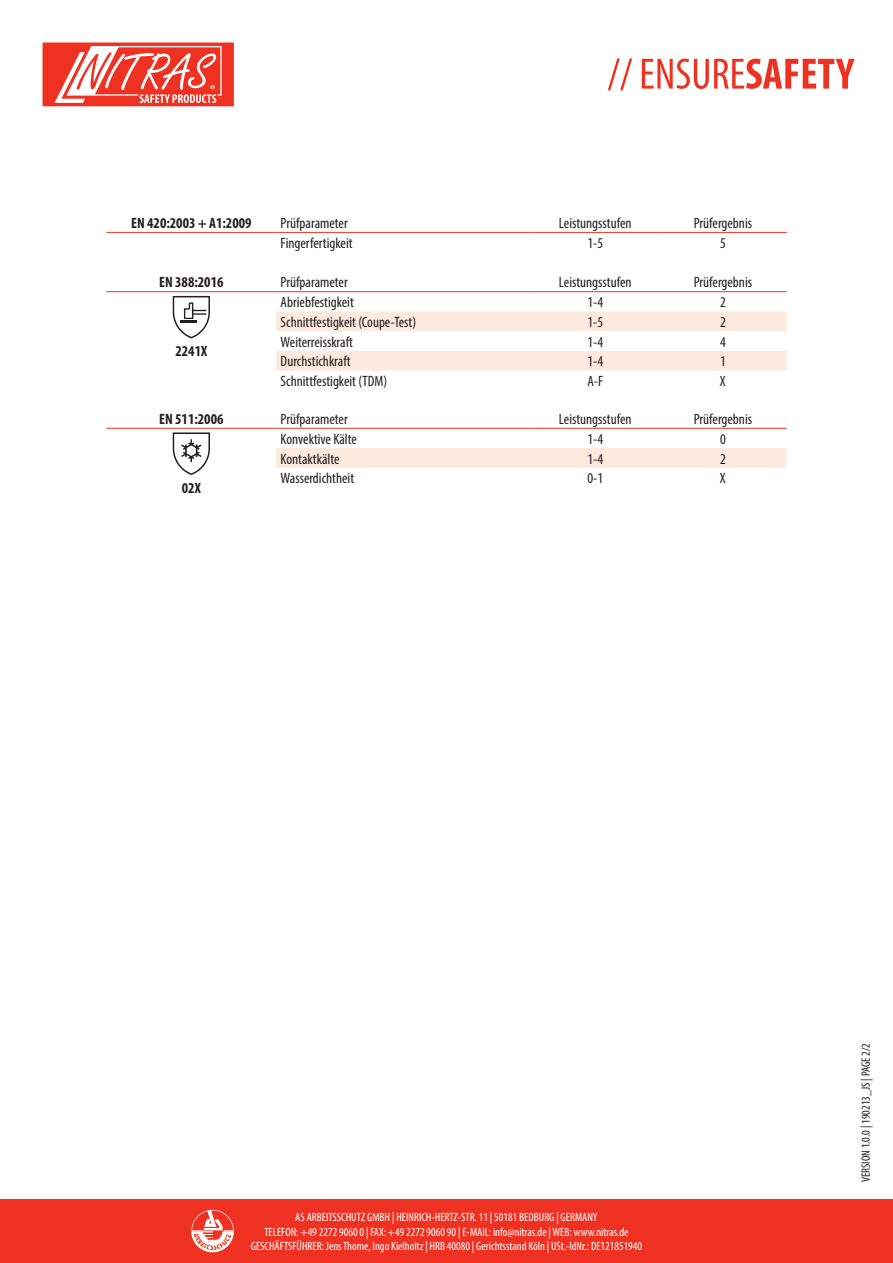
<style>
.page{position:relative;width:893px;height:1263px;background:#fff}
.page>*{position:absolute;margin:0;border:0;box-sizing:border-box;transform-origin:0 0}
.t1{font:condensed 15px "Myriad Pro";color:#231f20}
.t2{font:700 condensed 15px "Myriad Pro";color:#231f20}
.t3{font:condensed 12px/14.4px "Myriad Pro";color:#fff;text-align:center}
.t4{font:condensed 12px "Myriad Pro";color:#231f20}
</style>
<div class="page">
<div style="left:0;top:1199px;width:893px;height:64px;background:#ef3122"></div>
<svg style="left:608px;top:58px;width:247px;height:32px"></svg>
<svg style="left:191px;top:1210px;width:43px;height:42px"></svg>
<svg style="left:43px;top:43px;width:191px;height:63px"></svg>
<hr style="left:106px;top:232px;width:170px;height:1px;background:#ef3122">
<hr style="left:276px;top:232px;width:255px;height:1px;background:#ef3122">
<hr style="left:531px;top:232px;width:128px;height:1px;background:#ef3122">
<hr style="left:659px;top:232px;width:128px;height:1px;background:#ef3122">
<svg style="left:276px;top:311px;width:511px;height:60px"></svg>
<hr style="left:106px;top:291px;width:170px;height:1px;background:#ef3122">
<hr style="left:276px;top:291px;width:255px;height:1px;background:#ef3122">
<hr style="left:531px;top:291px;width:128px;height:1px;background:#ef3122">
<hr style="left:659px;top:291px;width:128px;height:1px;background:#ef3122">
<svg style="left:173px;top:296px;width:37px;height:42px"></svg>
<div style="left:276px;top:448px;width:511px;height:20px;background:#fde9dd"></div>
<hr style="left:106px;top:428px;width:170px;height:1px;background:#ef3122">
<hr style="left:276px;top:428px;width:255px;height:1px;background:#ef3122">
<hr style="left:531px;top:428px;width:128px;height:1px;background:#ef3122">
<hr style="left:659px;top:428px;width:128px;height:1px;background:#ef3122">
<svg style="left:173px;top:432px;width:37px;height:43px"></svg>
<p class="t2" style="left:131px;top:214px;width:122px">EN 420:2003 + A1:2009</p>
<p class="t1" style="left:281px;top:214px;width:69px">Prüfparameter</p>
<p class="t1" style="left:559px;top:214px;width:74px">Leistungsstufen</p>
<p class="t1" style="left:694px;top:214px;width:60px">Prüfergebnis</p>
<p class="t1" style="left:281px;top:234px;width:73px">Fingerfertigkeit</p>
<p class="t1" style="left:587px;top:234px;width:17px">1-5</p>
<p class="t1" style="left:720px;top:234px;width:7px">5</p>
<p class="t2" style="left:159px;top:273px;width:66px">EN 388:2016</p>
<p class="t1" style="left:281px;top:273px;width:69px">Prüfparameter</p>
<p class="t1" style="left:559px;top:273px;width:74px">Leistungsstufen</p>
<p class="t1" style="left:694px;top:273px;width:60px">Prüfergebnis</p>
<p class="t2" style="left:176px;top:342px;width:33px">2241X</p>
<p class="t1" style="left:281px;top:293px;width:75px">Abriebfestigkeit</p>
<p class="t1" style="left:587px;top:293px;width:17px">1-4</p>
<p class="t1" style="left:720px;top:293px;width:7px">2</p>
<p class="t1" style="left:281px;top:313px;width:137px">Schnittfestigkeit (Coupe-Test)</p>
<p class="t1" style="left:587px;top:313px;width:17px">1-5</p>
<p class="t1" style="left:720px;top:313px;width:7px">2</p>
<p class="t1" style="left:281px;top:333px;width:74px">Weiterreisskraft</p>
<p class="t1" style="left:587px;top:333px;width:17px">1-4</p>
<p class="t1" style="left:720px;top:333px;width:7px">4</p>
<p class="t1" style="left:281px;top:352px;width:72px">Durchstichkraft</p>
<p class="t1" style="left:587px;top:352px;width:17px">1-4</p>
<p class="t1" style="left:720px;top:352px;width:7px">1</p>
<p class="t1" style="left:281px;top:372px;width:108px">Schnittfestigkeit (TDM)</p>
<p class="t1" style="left:587px;top:372px;width:17px">A-F</p>
<p class="t1" style="left:720px;top:372px;width:7px">X</p>
<p class="t2" style="left:159px;top:410px;width:66px">EN 511:2006</p>
<p class="t1" style="left:281px;top:410px;width:69px">Prüfparameter</p>
<p class="t1" style="left:559px;top:410px;width:74px">Leistungsstufen</p>
<p class="t1" style="left:694px;top:410px;width:60px">Prüfergebnis</p>
<p class="t2" style="left:182px;top:479px;width:20px">02X</p>
<p class="t1" style="left:281px;top:430px;width:78px">Konvektive Kälte</p>
<p class="t1" style="left:587px;top:430px;width:17px">1-4</p>
<p class="t1" style="left:720px;top:430px;width:7px">0</p>
<p class="t1" style="left:281px;top:449px;width:60px">Kontaktkälte</p>
<p class="t1" style="left:587px;top:449px;width:17px">1-4</p>
<p class="t1" style="left:720px;top:449px;width:7px">2</p>
<p class="t1" style="left:281px;top:469px;width:75px">Wasserdichtheit</p>
<p class="t1" style="left:587px;top:469px;width:17px">0-1</p>
<p class="t1" style="left:720px;top:469px;width:7px">X</p>
<p class="t3" style="left:251px;top:1210px;width:393px">AS ARBEITSSCHUTZ GMBH | HEINRICH-HERTZ-STR. 11 | 50181 BEDBURG | GERMANY<br>TELEFON: +49 2272 9060 0 | FAX: +49 2272 9060 90 | E-MAIL: info@nitras.de | WEB: www.nitras.de<br>GESCHÄFTSFÜHRER: Jens Thome, Ingo Kielholtz | HRB 40080 | Gerichtsstand Köln | USt.-IdNr.: DE121851940</p>
<p class="t4" style="left:859px;top:1182px;width:140px;rotate:-90deg">VERSION 1.0.0 | 190213_JS | PAGE 2/2</p>
</div>
